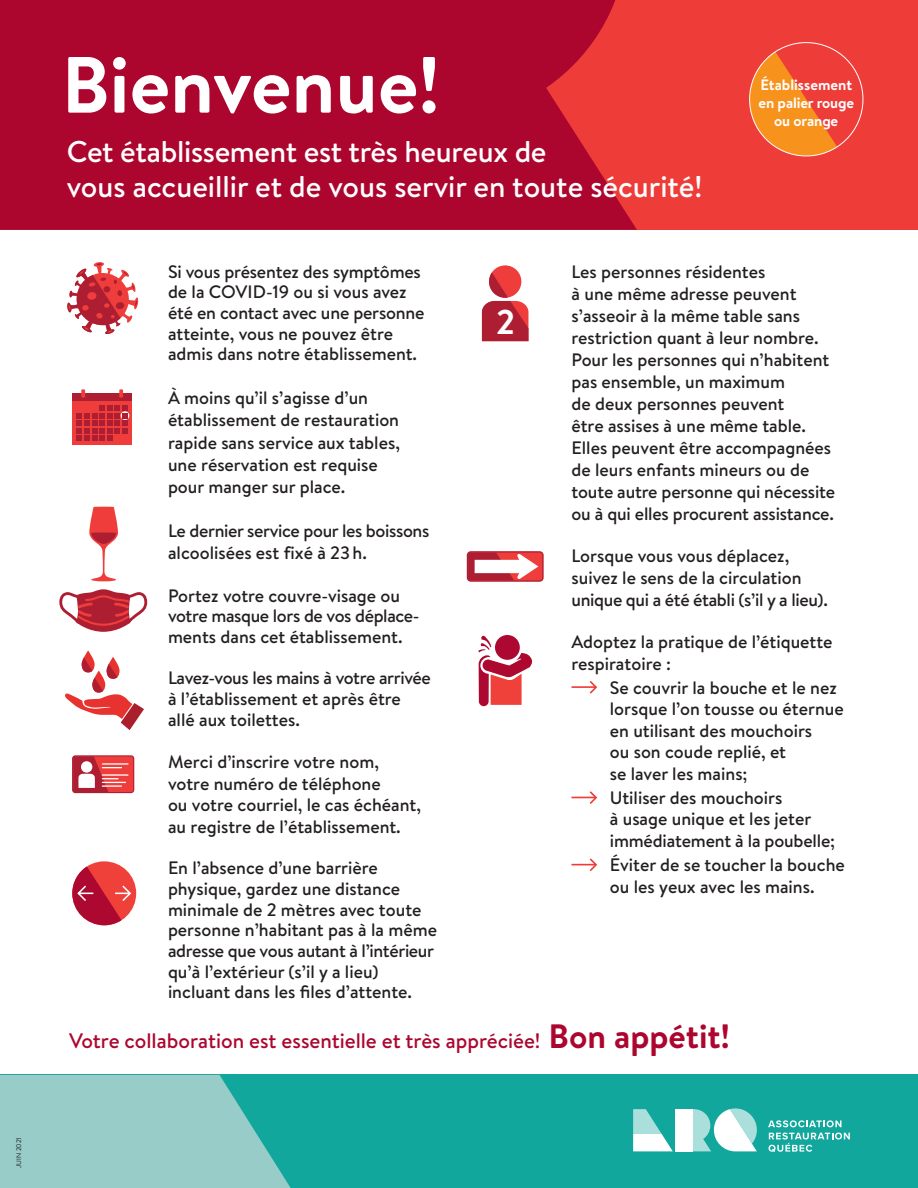
<style>
.page{position:relative;width:918px;height:1188px;background:#fff}
.page>*{position:absolute;margin:0;border:0;box-sizing:border-box;transform-origin:0 0}
.t1{font:700 79.5px "Brandon Text";color:#fff}
.t2{font:700 34.35px "Brandon Text";color:#fff}
.t3{font:500 30px/34.5px "Brandon Text";color:#fff}
.List_Paragraph{font:500 21px "Brandon Text";color:#ac062f}
.List_Paragraph-2{font:500 18px/22px "Brandon Text";color:#231f20}
.List_Paragraph-3{font:500 18px/22px "Brandon Text";letter-spacing:-.02em;color:#231f20}
.TITRE-02{font:700 15px/18px "Brandon Text";letter-spacing:-.01em;color:#fff;text-align:center}
.List_Paragraph-4{font:6.75px "Brandon Text";color:#231f20}
.s1{font-weight:700;font-size:33.75px}
</style>
<div class="page">
<div style="left:0;top:1075px;width:918px;height:113px;background:#12a79d"></div>
<svg style="left:0;top:1075px;width:291px;height:113px;background:#86c7c2"></svg>
<div style="left:0;top:0;width:918px;height:230px;background:#ee3d39"></div>
<svg style="left:0;top:0;width:637px;height:230px;background:#b00a2f"></svg>
<svg style="left:768px;top:1120px;width:73px;height:7px"></svg>
<svg style="left:769px;top:1133px;width:81px;height:19px"></svg>
<svg style="left:693px;top:1108px;width:64px;height:43px"></svg>
<div style="left:675px;top:1109px;width:18px;height:42px;background:#fff"></div>
<svg style="left:633px;top:1109px;width:40px;height:42px"></svg>
<hr style="left:572px;top:686px;width:24px;height:2px;background:#ee3d39">
<svg style="left:588px;top:681px;width:9px;height:13px"></svg>
<svg style="left:572px;top:791px;width:25px;height:13px"></svg>
<svg style="left:572px;top:858px;width:25px;height:14px"></svg>
<div style="left:72px;top:861px;width:64px;height:64px;background:#ef413a;border-radius:50%"></div>
<svg style="left:72px;top:866px;width:60px;height:59px"></svg>
<svg style="left:67px;top:262px;width:71px;height:72px"></svg>
<svg style="left:65px;top:651px;width:79px;height:79px"></svg>
<svg style="left:478px;top:636px;width:54px;height:70px"></svg>
<div style="left:489px;top:265px;width:32px;height:33px;background:#ee3d3a;border-radius:50%"></div>
<svg style="left:482px;top:272px;width:46px;height:69px"></svg>
<svg style="left:467px;top:551px;width:77px;height:31px"></svg>
<div style="left:468px;top:553px;width:74px;height:27px;background:#ee3d3a;border-radius:3px"></div>
<svg style="left:468px;top:553px;width:70px;height:27px"></svg>
<svg style="left:59px;top:589px;width:88px;height:43px"></svg>
<div style="left:72px;top:755px;width:62px;height:38px;background:#b92334;border-radius:3px"></div>
<div style="left:73px;top:756px;width:60px;height:36px;background:#ee3d3a;border-radius:2px"></div>
<hr style="left:102px;top:763px;width:26px;height:2px;background:#fff">
<hr style="left:102px;top:774px;width:26px;height:2px;background:#fff">
<svg style="left:73px;top:756px;width:52px;height:36px"></svg>
<div style="left:73px;top:401px;width:59px;height:44px;background:#ee3d3a"></div>
<div style="left:73px;top:393px;width:59px;height:8px;background:#ad1e33"></div>
<svg style="left:77px;top:405px;width:51px;height:36px"></svg>
<svg style="left:81px;top:389px;width:4px;height:9px"></svg>
<svg style="left:119px;top:389px;width:4px;height:9px"></svg>
<svg style="left:89px;top:507px;width:29px;height:74px"></svg>
<svg style="left:749px;top:42px;width:115px;height:115px"></svg>
<p class="List_Paragraph-4" style="left:14px;top:1168px;width:32px;rotate:-90deg">JUIN 2021</p>
<p class="t1" style="left:62px;top:30px;width:380px">Bienvenue!</p>
<p class="t3" style="left:67px;top:134px;width:637px">Cet établissement est très heureux de<br>vous accueillir et de vous servir en toute sécurité!</p>
<p class="TITRE-02" style="left:759px;top:75px;width:97px">Établissement en palier rouge ou orange</p>
<p class="List_Paragraph-2" style="left:168px;top:261px;width:258px;line-height:20.7px">Si vous présentez des symptômes de la COVID-19 ou si vous avez été en contact avec une personne atteinte, vous ne pouvez être admis dans notre établissement.</p>
<p class="List_Paragraph-2" style="left:168px;top:387px;width:233px">À moins qu’il s’agisse d’un établissement de restauration rapide sans service aux tables, une réservation est requise pour manger sur place.</p>
<p class="List_Paragraph-3" style="left:168px;top:519px;width:263px">Le dernier service pour les boissons alcoolisées est fixé à 23h.</p>
<p class="List_Paragraph-2" style="left:168px;top:585px;width:253px;line-height:20.7px">Portez votre couvre-visage ou votre masque lors de vos déplace&shy;ments dans cet établissement.</p>
<p class="List_Paragraph-2" style="left:168px;top:667px;width:264px;line-height:20.7px">Lavez-vous les mains à votre arrivée à l’établissement et après être allé aux toilettes.</p>
<p class="List_Paragraph-2" style="left:168px;top:751px;width:255px;line-height:21.6px">Merci d’inscrire votre nom, votre numéro de téléphone<br>ou votre courriel, le cas échéant, au registre de l’établissement.</p>
<p class="List_Paragraph-2" style="left:168px;top:857px;width:271px;line-height:20.7px">En l’absence d’une barrière physique, gardez une distance minimale de 2 mètres avec toute personne n’habitant pas à la même adresse que vous autant à l’intérieur qu’à l’extérieur (s’il y a lieu) incluant dans les files d’attente.</p>
<p class="t2" style="left:496px;top:298px;width:21px">2</p>
<p class="List_Paragraph-2" style="left:572px;top:260px;width:265px">Les personnes résidentes<br>à une même adresse peuvent s’asseoir à la même table sans restriction quant à leur nombre.<br>Pour les personnes qui n’habitent pas ensemble, un maximum<br>de deux personnes peuvent<br>être assises à une même table.<br>Elles peuvent être accompagnées de leurs enfants mineurs ou de toute autre personne qui nécessite ou à qui elles procurent assistance.</p>
<p class="List_Paragraph-2" style="left:572px;top:545px;width:258px;line-height:21.6px">Lorsque vous vous déplacez, suivez le sens de la circulation unique qui a été établi (s’il y a lieu).</p>
<p class="List_Paragraph-2" style="left:572px;top:631px;width:263px;line-height:21.6px">Adoptez la pratique de l’étiquette respiratoire :</p>
<p class="List_Paragraph-2" style="left:610px;top:676px;width:235px;line-height:21.6px">Se couvrir la bouche et le nez lorsque l’on tousse ou éternue en utilisant des mouchoirs<br>ou son coude replié, et<br>se laver les mains;</p>
<p class="List_Paragraph-2" style="left:610px;top:786px;width:227px;line-height:21.6px">Utiliser des mouchoirs<br>à usage unique et les jeter immédiatement à la poubelle;</p>
<p class="List_Paragraph-2" style="left:610px;top:854px;width:237px;line-height:21.6px">Éviter de se toucher la bouche ou les yeux avec les mains.</p>
<p class="List_Paragraph" style="left:69px;top:1027px;width:662px">Votre collaboration est essentielle et très appréciée! <span class="s1">Bon appétit!</span></p>
</div>
